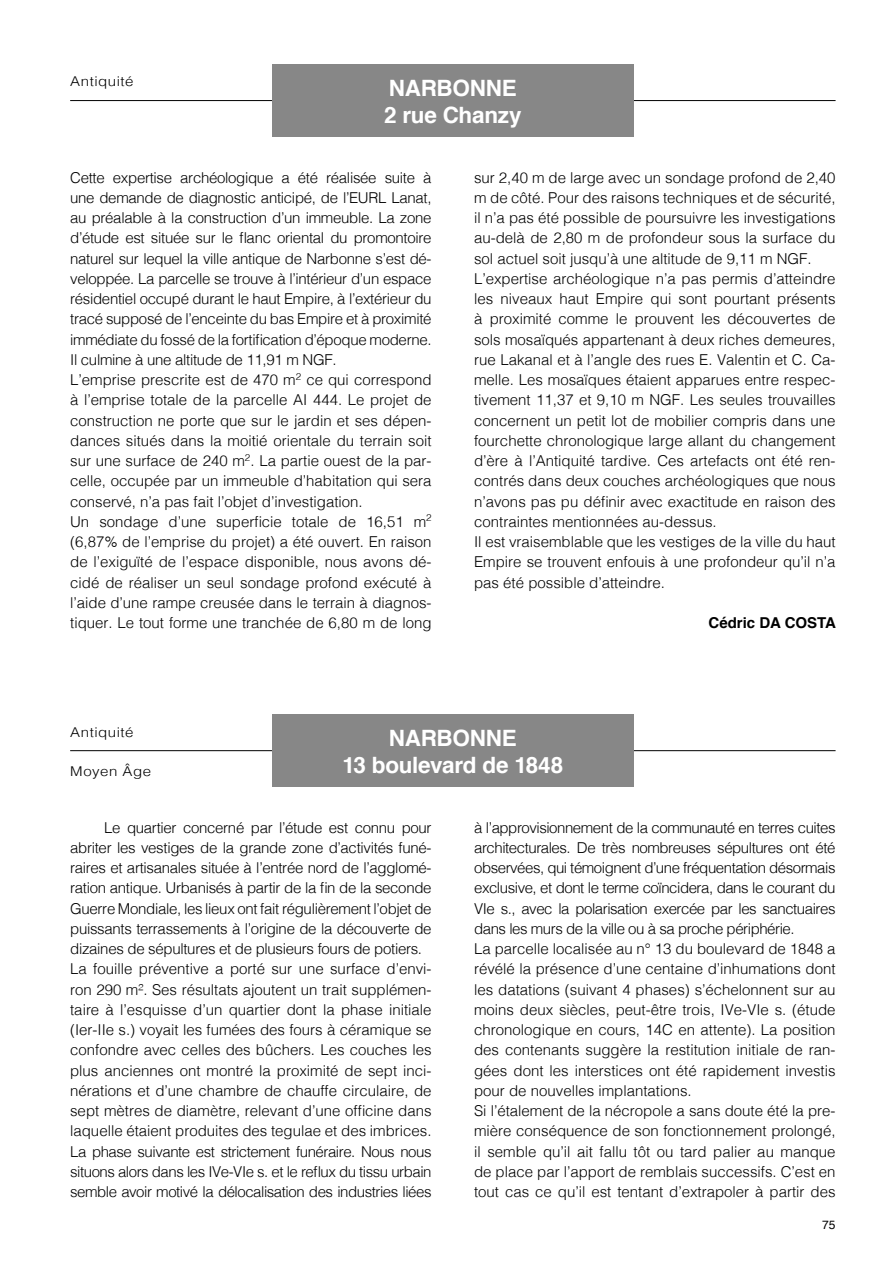
<style>
.page{position:relative;width:893px;height:1263px;background:#fff}
.page>*{position:absolute;margin:0;border:0;box-sizing:border-box;transform-origin:0 0}
.t1{font:700 22.5px/27px "Helvetica";letter-spacing:-.01em;color:#fff}
.t2{font:300 15px/20.2px "Helvetica";color:#000}
.t3{font:300 15px/20.2px "Helvetica";letter-spacing:-.02em;color:#000}
.t4{font:700 15px "Helvetica";color:#000}
.t5{font:300 13.5px "Helvetica";letter-spacing:.035em;color:#000;scale:1.11 1}
.t6{font:12px "Helvetica";color:#000}
</style>
<div class="page">
<hr style="left:70px;top:100px;width:766px;height:1px;background:#000">
<div style="left:272px;top:64px;width:362px;height:73px;background:#878787"></div>
<hr style="left:70px;top:750px;width:766px;height:1px;background:#000">
<div style="left:272px;top:714px;width:362px;height:73px;background:#878787"></div>
<p class="t5" style="left:70px;top:70px;width:59px">Antiquité</p>
<h1 class="t1" style="left:384px;top:74px;width:139px">NARBONNE<br>2 rue Chanzy</h1>
<p class="t2" style="left:70px;top:166px;width:363px">Cette expertise archéologique a été réalisée suite à une demande de diagnostic anticipé, de l’EURL Lanat, au préalable à la construction d’un immeuble. La zone d’étude est située sur le flanc oriental du promontoire naturel sur lequel la ville antique de Narbonne s’est dé&shy;veloppée. La parcelle se trouve à l’intérieur d’un espace résidentiel occupé durant le haut Empire, à l’extérieur du tracé supposé de l’enceinte du bas Empire et à proximité immédiate du fossé de la fortification d’époque moderne.<br>Il culmine à une altitude de 11,91 m NGF.<br>L’emprise prescrite est de 470 m<sup>2</sup> ce qui correspond à l’emprise totale de la parcelle AI 444. Le projet de construction ne porte que sur le jardin et ses dépen&shy;dances situés dans la moitié orientale du terrain soit sur une surface de 240 m<sup>2</sup>. La partie ouest de la par&shy;celle, occupée par un immeuble d’habitation qui sera conservé, n’a pas fait l’objet d’investigation.<br>Un sondage d’une superficie totale de 16,51 m<sup>2 </sup>(6,87% de l’emprise du projet) a été ouvert. En raison de l’exiguïté de l’espace disponible, nous avons dé&shy;cidé de réaliser un seul sondage profond exécuté à l’aide d’une rampe creusée dans le terrain à diagnos&shy;tiquer. Le tout forme une tranchée de 6,80 m de long</p>
<p class="t2" style="left:474px;top:166px;width:363px">sur 2,40 m de large avec un sondage profond de 2,40 m de côté. Pour des raisons techniques et de sécurité, il n’a pas été possible de poursuivre les investigations au-delà de 2,80 m de profondeur sous la surface du sol actuel soit jusqu’à une altitude de 9,11 m NGF.<br>L’expertise archéologique n’a pas permis d’atteindre les niveaux haut Empire qui sont pourtant présents à proximité comme le prouvent les découvertes de sols mosaïqués appartenant à deux riches demeures, rue Lakanal et à l’angle des rues E. Valentin et C. Ca&shy;melle. Les mosaïques étaient apparues entre respec&shy;tivement 11,37 et 9,10 m NGF. Les seules trouvailles concernent un petit lot de mobilier compris dans une fourchette chronologique large allant du changement d’ère à l’Antiquité tardive. Ces artefacts ont été ren&shy;contrés dans deux couches archéologiques que nous n’avons pas pu définir avec exactitude en raison des contraintes mentionnées au-dessus.<br>Il est vraisemblable que les vestiges de la ville du haut Empire se trouvent enfouis à une profondeur qu’il n’a pas été possible d’atteindre.</p>
<p class="t4" style="left:709px;top:611px;width:129px">Cédric DA COSTA</p>
<p class="t5" style="left:70px;top:720px;width:59px">Antiquité</p>
<p class="t5" style="left:70px;top:759px;width:74px">Moyen Âge</p>
<h1 class="t1" style="left:342px;top:724px;width:223px;text-align:center">NARBONNE<br>13 boulevard de 1848</h1>
<p class="t3" style="left:70px;top:816px;width:363px;text-indent:34px">Le quartier concerné par l’étude est connu pour abriter les vestiges de la grande zone d’activités funé&shy;raires et artisanales située à l’entrée nord de l’agglomé&shy;ration antique. Urbanisés à partir de la fin de la seconde Guerre Mondiale, les lieux ont fait régulièrement l’objet de puissants terrassements à l’origine de la découverte de dizaines de sépultures et de plusieurs fours de potiers.<br>La fouille préventive a porté sur une surface d’envi&shy;ron 290 m². Ses résultats ajoutent un trait supplémen&shy;taire à l’esquisse d’un quartier dont la phase initiale (Ier-IIe s.) voyait les fumées des fours à céramique se confondre avec celles des bûchers. Les couches les plus anciennes ont montré la proximité de sept inci&shy;nérations et d’une chambre de chauffe circulaire, de sept mètres de diamètre, relevant d’une officine dans laquelle étaient produites des tegulae et des imbrices.<br>La phase suivante est strictement funéraire. Nous nous situons alors dans les IVe-VIe s. et le reflux du tissu urbain semble avoir motivé la délocalisation des industries liées</p>
<p class="t2" style="left:474px;top:816px;width:363px">à l’approvisionnement de la communauté en terres cuites architecturales. De très nombreuses sépultures ont été observées, qui témoignent d’une fréquentation désormais exclusive, et dont le terme coïncidera, dans le courant du VIe s., avec la polarisation exercée par les sanctuaires dans les murs de la ville ou à sa proche périphérie.<br>La parcelle localisée au n° 13 du boulevard de 1848 a révélé la présence d’une centaine d’inhumations dont les datations (suivant 4 phases) s’échelonnent sur au moins deux siècles, peut-être trois, IVe-VIe s. (étude chronologique en cours, 14C en attente). La position des contenants suggère la restitution initiale de ran&shy;gées dont les interstices ont été rapidement investis pour de nouvelles implantations.<br>Si l’étalement de la nécropole a sans doute été la pre&shy;mière conséquence de son fonctionnement prolongé, il semble qu’il ait fallu tôt ou tard palier au manque de place par l’apport de remblais successifs. C’est en tout cas ce qu’il est tentant d’extrapoler à partir des</p>
<p class="t6" style="left:822px;top:1216px;width:15px">75</p>
</div>
